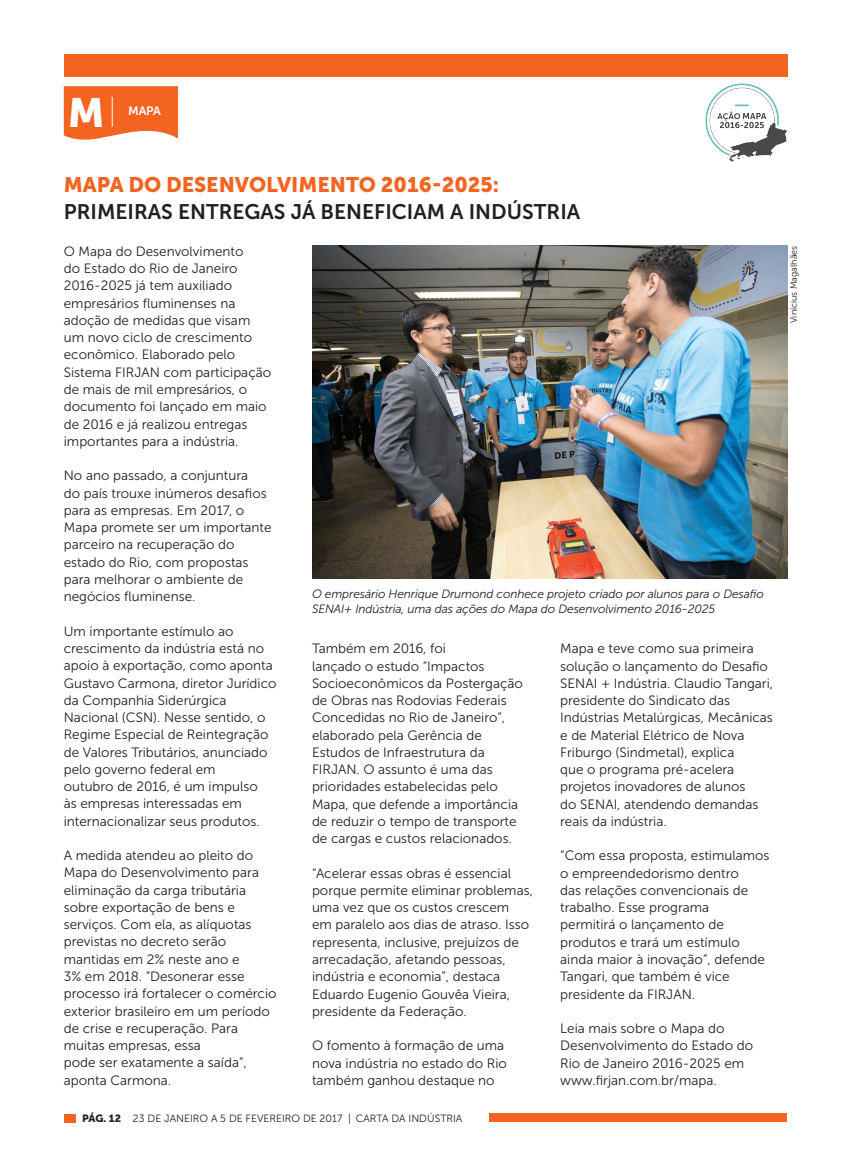
<style>
.page{position:relative;width:851px;height:1149px;background:#fff}
.page>*{position:absolute;margin:0;border:0;box-sizing:border-box;transform-origin:0 0}
.titulo_16{font:40.65px "Museo Sans 900";color:#fff}
.texto{font:21px "Museo Sans 700";color:#231f20}
.texto-2{font:21px "Museo Sans 900";color:#f36421}
.texto-3{font:13.5px/17.2px "Museo Sans 300";color:#231f20}
.t1{font:12.15px "Museo Sans 700";color:#fff}
.Legenda{font:italic 12px/15px "Museo Sans 300";letter-spacing:-.01em;color:#231f20}
.t2{font:10.5px "Museo Sans 300";color:#231f20}
.Crédito{font:9px "Museo Sans 300";color:#231f20}
.s1{font-family:"Museo Sans 900"}
</style>
<div class="page">
<div style="left:489px;top:1113px;width:298px;height:8px;background:#f36421"></div>
<div style="left:64px;top:54px;width:723px;height:22px;background:#f36421"></div>
<div style="left:64px;top:1113px;width:11px;height:8px;background:#f36421"></div>
<img style="left:312px;top:246px;width:475px;height:332px">
<svg style="left:64px;top:86px;width:114px;height:54px;background:#f47235"></svg>
<hr style="left:112px;top:97px;width:1px;height:30px;background:#fff">
<img style="left:705px;top:83px;width:82px;height:79px">
<p class="titulo_16" style="left:68px;top:90px;width:38px">M</p>
<p class="t1" style="left:128px;top:104px;width:34px">MAPA</p>
<p class="texto-2" style="left:64px;top:173px;width:437px">MAPA DO DESENVOLVIMENTO 2016-2025:</p>
<p class="texto" style="left:64px;top:200px;width:518px">PRIMEIRAS ENTREGAS JÁ BENEFICIAM A INDÚSTRIA</p>
<p class="texto-3" style="left:64px;top:243px;width:209px">O Mapa do Desenvolvimento<br>do Estado do Rio de Janeiro<br>2016-2025 já tem auxiliado empresários fluminenses na adoção de medidas que visam um novo ciclo de crescimento econômico. Elaborado pelo<br>Sistema FIRJAN com participação de mais de mil empresários, o documento foi lançado em maio de 2016 e já realizou entregas importantes para a indústria.</p>
<p class="texto-3" style="left:64px;top:467px;width:209px">No ano passado, a conjuntura<br>do país trouxe inúmeros desafios para as empresas. Em 2017, o<br>Mapa promete ser um importante parceiro na recuperação do estado do Rio, com propostas para melhorar o ambiente de negócios fluminense.</p>
<p class="texto-3" style="left:64px;top:622px;width:214px">Um importante estímulo ao crescimento da indústria está no apoio à exportação, como aponta<br>Gustavo Carmona, diretor Jurídico da Companhia Siderúrgica<br>Nacional (CSN). Nesse sentido, o<br>Regime Especial de Reintegração de Valores Tributários, anunciado pelo governo federal em<br>outubro de 2016, é um impulso<br>às empresas interessadas em internacionalizar seus produtos.</p>
<p class="texto-3" style="left:64px;top:846px;width:214px">A medida atendeu ao pleito do<br>Mapa do Desenvolvimento para eliminação da carga tributária sobre exportação de bens e serviços. Com ela, as alíquotas previstas no decreto serão mantidas em 2% neste ano e<br>3% em 2018. “Desonerar esse processo irá fortalecer o comércio exterior brasileiro em um período de crise e recuperação. Para muitas empresas, essa<br>pode ser exatamente a saída”, aponta Carmona.</p>
<p class="Legenda" style="left:312px;top:586px;width:453px">O empresário Henrique Drumond conhece projeto criado por alunos para o Desafio<br>SENAI+ Indústria, uma das ações do Mapa do Desenvolvimento 2016-2025</p>
<p class="texto-3" style="left:312px;top:640px;width:212px">Também em 2016, foi<br>lançado o estudo “Impactos<br>Socioeconômicos da Postergação de Obras nas Rodovias Federais<br>Concedidas no Rio de Janeiro”, elaborado pela Gerência de<br>Estudos de Infraestrutura da<br>FIRJAN. O assunto é uma das prioridades estabelecidas pelo<br>Mapa, que defende a importância de reduzir o tempo de transporte de cargas e custos relacionados.</p>
<p class="texto-3" style="left:312px;top:864px;width:222px">“Acelerar essas obras é essencial porque permite eliminar problemas, uma vez que os custos crescem<br>em paralelo aos dias de atraso. Isso representa, inclusive, prejuízos de arrecadação, afetando pessoas, indústria e economia”, destaca<br>Eduardo Eugenio Gouvêa Vieira, presidente da Federação.</p>
<p class="texto-3" style="left:312px;top:1036px;width:196px">O fomento à formação de uma nova indústria no estado do Rio também ganhou destaque no</p>
<p class="texto-3" style="left:560px;top:640px;width:214px">Mapa e teve como sua primeira solução o lançamento do Desafio<br>SENAI + Indústria. Claudio Tangari, presidente do Sindicato das<br>Indústrias Metalúrgicas, Mecânicas e de Material Elétrico de Nova<br>Friburgo (Sindmetal), explica<br>que o programa pré-acelera projetos inovadores de alunos<br>do SENAI, atendendo demandas reais da indústria.</p>
<p class="texto-3" style="left:560px;top:847px;width:211px">“Com essa proposta, estimulamos o empreendedorismo dentro<br>das relações convencionais de trabalho. Esse programa<br>permitirá o lançamento de produtos e trará um estímulo ainda maior à inovação”, defende<br>Tangari, que também é vice presidente da FIRJAN.</p>
<p class="texto-3" style="left:560px;top:1019px;width:194px">Leia mais sobre o Mapa do<br>Desenvolvimento do Estado do<br>Rio de Janeiro 2016-2025 em www.firjan.com.br/mapa.</p>
<p class="t2" style="left:82px;top:1112px;width:382px"><span class="s1">PÁG. 12</span> 23 DE JANEIRO A 5 DE FEVEREIRO DE 2017 | CARTA DA INDÚSTRIA</p>
<p class="Crédito" style="left:788px;top:323px;width:79px;rotate:-90deg">Vinícius Magalhães</p>
</div>
